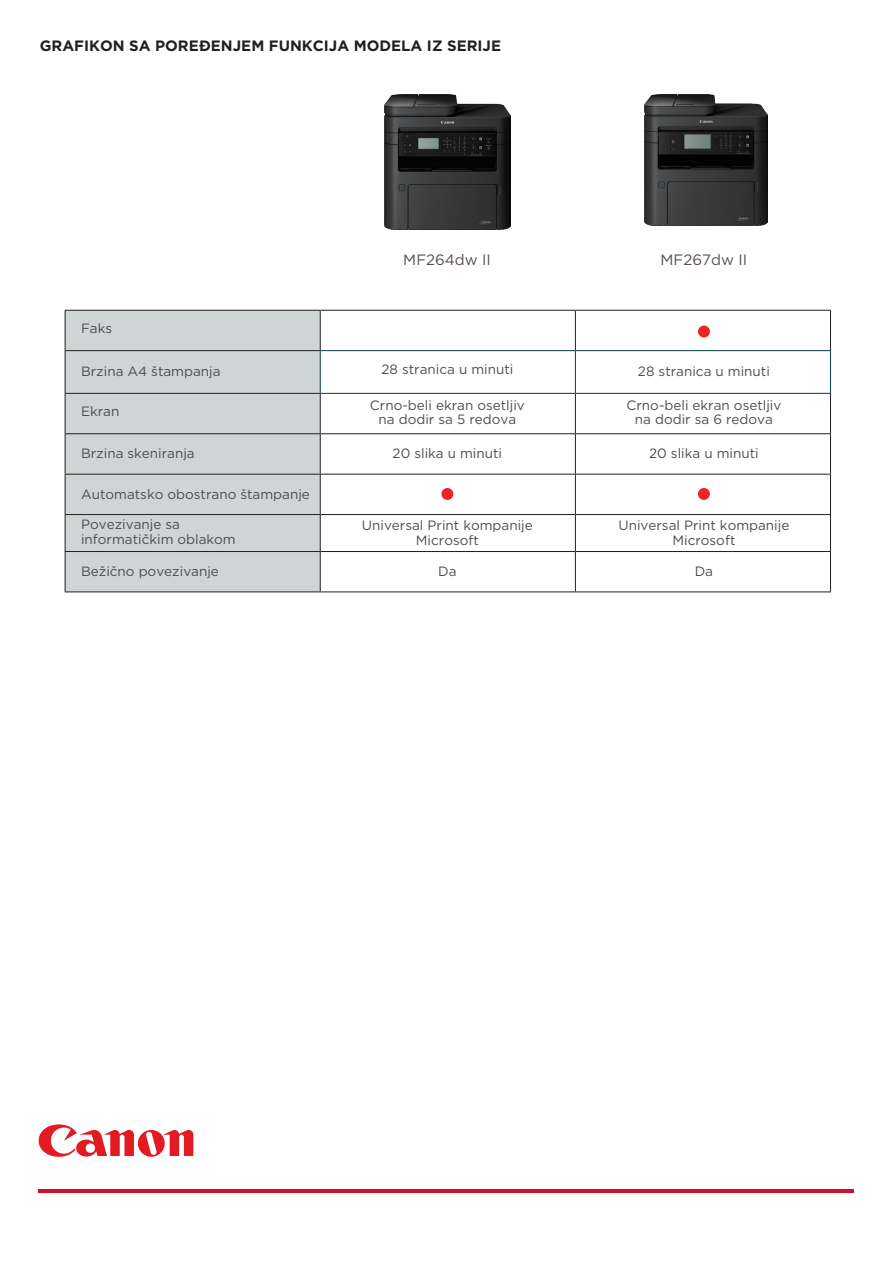
<style>
.page{position:relative;width:893px;height:1263px;background:#fff}
.page>*{position:absolute;margin:0;border:0;box-sizing:border-box;transform-origin:0 0}
.Product_name{font:700 15px "Gotham";color:#231f20}
.t1{font:15px "Gotham";color:#584f55}
.t2{font:13.5px/14.7px "Gotham";color:#4d4c4f;text-align:center}
</style>
<div class="page">
<svg style="left:39px;top:1124px;width:154px;height:33px"></svg>
<hr style="left:39px;top:1189px;width:815px;height:3px;background:#d30d2b">
<div style="left:66px;top:311px;width:254px;height:280px;background:#cfd4d5"></div>
<svg style="left:321px;top:311px;width:509px;height:280px"></svg>
<hr style="left:320px;top:310px;width:255px;height:1px;background:#231f20">
<hr style="left:320px;top:433px;width:255px;height:1px;background:#231f20">
<hr style="left:320px;top:474px;width:255px;height:1px;background:#231f20">
<hr style="left:320px;top:514px;width:255px;height:1px;background:#231f20">
<hr style="left:320px;top:551px;width:255px;height:1px;background:#231f20">
<hr style="left:320px;top:591px;width:255px;height:1px;background:#231f20">
<hr style="left:575px;top:310px;width:256px;height:1px;background:#231f20">
<hr style="left:575px;top:311px;width:1px;height:39px;background:#231f20">
<hr style="left:575px;top:394px;width:1px;height:39px;background:#231f20">
<hr style="left:575px;top:433px;width:256px;height:1px;background:#231f20">
<hr style="left:575px;top:434px;width:1px;height:40px;background:#231f20">
<hr style="left:575px;top:474px;width:256px;height:1px;background:#231f20">
<hr style="left:575px;top:475px;width:1px;height:39px;background:#231f20">
<hr style="left:575px;top:514px;width:256px;height:1px;background:#231f20">
<hr style="left:575px;top:515px;width:1px;height:36px;background:#231f20">
<hr style="left:575px;top:551px;width:256px;height:1px;background:#231f20">
<hr style="left:575px;top:552px;width:1px;height:39px;background:#231f20">
<hr style="left:575px;top:591px;width:256px;height:1px;background:#231f20">
<hr style="left:830px;top:311px;width:1px;height:39px;background:#231f20">
<hr style="left:830px;top:394px;width:1px;height:39px;background:#231f20">
<hr style="left:830px;top:434px;width:1px;height:40px;background:#231f20">
<hr style="left:830px;top:475px;width:1px;height:39px;background:#231f20">
<hr style="left:830px;top:515px;width:1px;height:36px;background:#231f20">
<hr style="left:830px;top:552px;width:1px;height:39px;background:#231f20">
<hr style="left:65px;top:310px;width:255px;height:1px;background:#231f20">
<hr style="left:65px;top:311px;width:1px;height:39px;background:#231f20">
<hr style="left:320px;top:311px;width:1px;height:39px;background:#231f20">
<hr style="left:65px;top:350px;width:255px;height:1px;background:#231f20">
<hr style="left:65px;top:351px;width:1px;height:42px;background:#231f20">
<hr style="left:65px;top:393px;width:255px;height:1px;background:#231f20">
<hr style="left:65px;top:394px;width:1px;height:39px;background:#231f20">
<hr style="left:320px;top:394px;width:1px;height:39px;background:#231f20">
<hr style="left:65px;top:433px;width:255px;height:1px;background:#231f20">
<hr style="left:65px;top:434px;width:1px;height:40px;background:#231f20">
<hr style="left:320px;top:434px;width:1px;height:40px;background:#231f20">
<hr style="left:65px;top:474px;width:255px;height:1px;background:#231f20">
<hr style="left:65px;top:475px;width:1px;height:39px;background:#231f20">
<hr style="left:320px;top:475px;width:1px;height:39px;background:#231f20">
<hr style="left:65px;top:514px;width:255px;height:1px;background:#231f20">
<hr style="left:65px;top:515px;width:1px;height:36px;background:#231f20">
<hr style="left:320px;top:515px;width:1px;height:36px;background:#231f20">
<hr style="left:65px;top:551px;width:255px;height:1px;background:#231f20">
<hr style="left:65px;top:552px;width:1px;height:39px;background:#231f20">
<hr style="left:320px;top:552px;width:1px;height:39px;background:#231f20">
<hr style="left:65px;top:591px;width:255px;height:1px;background:#231f20">
<hr style="left:320px;top:350px;width:255px;height:1px;background:#003942">
<hr style="left:320px;top:351px;width:1px;height:42px;background:#003942">
<hr style="left:320px;top:393px;width:255px;height:1px;background:#003942">
<hr style="left:575px;top:350px;width:256px;height:1px;background:#003942">
<hr style="left:575px;top:351px;width:1px;height:42px;background:#003942">
<hr style="left:575px;top:393px;width:256px;height:1px;background:#003942">
<hr style="left:830px;top:351px;width:1px;height:42px;background:#003942">
<div style="left:442px;top:489px;width:11px;height:10px;background:#ee2324;border-radius:50%"></div>
<div style="left:441px;top:488px;width:12px;height:12px;border:2px solid #ee2324;border-radius:50%"></div>
<div style="left:699px;top:326px;width:10px;height:11px;background:#ee2324;border-radius:50%"></div>
<div style="left:698px;top:326px;width:12px;height:11px;border:2px solid #ee2324;border-radius:50%"></div>
<div style="left:699px;top:489px;width:10px;height:10px;background:#ee2324;border-radius:50%"></div>
<div style="left:698px;top:488px;width:12px;height:12px;border:2px solid #ee2324;border-radius:50%"></div>
<img style="left:384px;top:95px;width:126px;height:134px">
<img style="left:645px;top:95px;width:123px;height:131px">
<p class="Product_name" style="left:40px;top:35px;width:463px">GRAFIKON SA POREĐENJEM FUNKCIJA MODELA IZ SERIJE</p>
<p class="t1" style="left:403px;top:250px;width:89px">MF264dw II</p>
<p class="t1" style="left:661px;top:250px;width:88px">MF267dw II</p>
<p class="t2" style="left:81px;top:320px;width:33px">Faks</p>
<p class="t2" style="left:81px;top:363px;width:141px">Brzina A4 štampanja</p>
<p class="t2" style="left:81px;top:404px;width:40px">Ekran</p>
<p class="t2" style="left:81px;top:446px;width:115px">Brzina skeniranja</p>
<p class="t2" style="left:81px;top:486px;width:230px">Automatsko obostrano štampanje</p>
<p class="t2" style="left:81px;top:517px;width:156px;text-align:left">Povezivanje sa informatičkim oblakom</p>
<p class="t2" style="left:81px;top:564px;width:139px">Bežično povezivanje</p>
<p class="t2" style="left:381px;top:362px;width:133px">28 stranica u minuti</p>
<p class="t2" style="left:638px;top:363px;width:133px">28 stranica u minuti</p>
<p class="t2" style="left:370px;top:397px;width:156px">Crno-beli ekran osetljiv na dodir sa 5 redova</p>
<p class="t2" style="left:393px;top:446px;width:111px">20 slika u minuti</p>
<p class="t2" style="left:626px;top:397px;width:156px">Crno-beli ekran osetljiv na dodir sa 6 redova</p>
<p class="t2" style="left:649px;top:446px;width:111px">20 slika u minuti</p>
<p class="t2" style="left:362px;top:518px;width:172px">Universal Print kompanije<br>Microsoft</p>
<p class="t2" style="left:438px;top:564px;width:20px">Da</p>
<p class="t2" style="left:695px;top:564px;width:20px">Da</p>
<p class="t2" style="left:618px;top:518px;width:172px">Universal Print kompanije<br>Microsoft</p>
</div>
